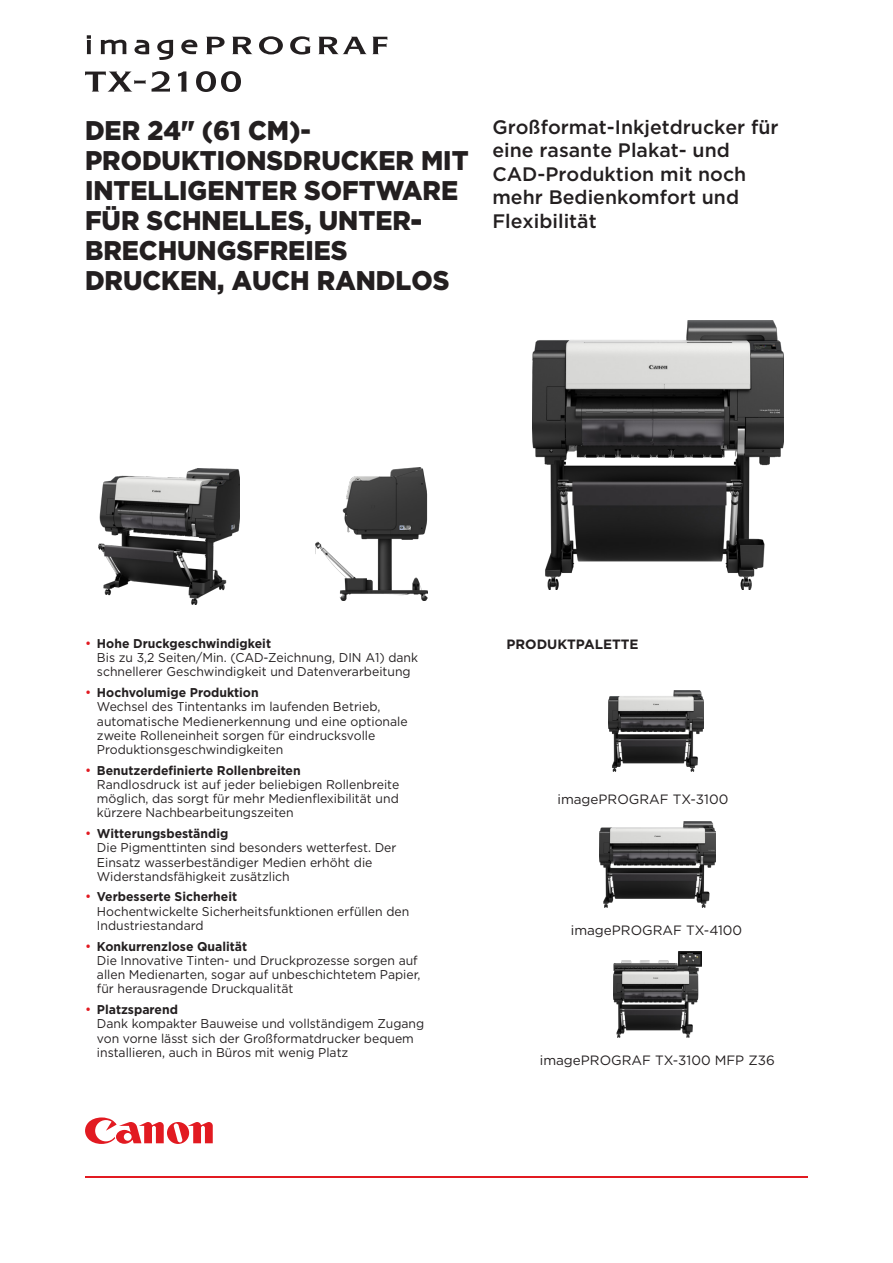
<style>
.page{position:relative;width:893px;height:1263px;background:#fff}
.page>*{position:absolute;margin:0;border:0;box-sizing:border-box;transform-origin:0 0}
.COVER_HEADER_LARGE{font:900 27px/30px "Gotham";color:#231f20;scale:.95 1}
.INTRO{font:500 19.5px/23.4px "Gotham";color:#231f20}
.BODY{font:13.5px "Gotham";color:#231f20}
.SUBHEAD{font:700 13.5px "Gotham";color:#231f20}
.t1{font:12.75px/14.2px "Gotham";color:#231f20;scale:.96 1}
.s1{font-size:13.5px;color:#e21a21}
.s2{font-weight:700}
</style>
<div class="page">
<svg style="left:85px;top:1117px;width:128px;height:27px"></svg>
<hr style="left:85px;top:1176px;width:723px;height:2px;background:#e21a21">
<img style="left:609px;top:690px;width:95px;height:82px">
<img style="left:532px;top:320px;width:251px;height:269px">
<img style="left:99px;top:468px;width:140px;height:137px">
<img style="left:600px;top:821px;width:116px;height:86px">
<img style="left:614px;top:951px;width:88px;height:87px">
<img style="left:315px;top:467px;width:113px;height:134px">
<svg style="left:206px;top:37px;width:19px;height:17px"></svg>
<svg style="left:232px;top:37px;width:20px;height:17px"></svg>
<svg style="left:259px;top:36px;width:24px;height:18px"></svg>
<svg style="left:290px;top:36px;width:21px;height:19px"></svg>
<svg style="left:318px;top:37px;width:69px;height:17px"></svg>
<svg style="left:87px;top:35px;width:4px;height:19px"></svg>
<svg style="left:101px;top:40px;width:25px;height:14px"></svg>
<svg style="left:134px;top:40px;width:15px;height:14px"></svg>
<svg style="left:157px;top:40px;width:16px;height:20px"></svg>
<svg style="left:181px;top:40px;width:16px;height:14px"></svg>
<svg style="left:85px;top:72px;width:61px;height:20px"></svg>
<svg style="left:152px;top:71px;width:18px;height:21px"></svg>
<svg style="left:178px;top:71px;width:9px;height:21px"></svg>
<svg style="left:196px;top:71px;width:45px;height:21px"></svg>
<p class="COVER_HEADER_LARGE" style="left:85px;top:115px;width:405px">DER 24" (61 CM)-<br>PRODUKTIONSDRUCKER MIT<br>INTELLIGENTER SOFTWARE<br>FÜR SCHNELLES, UNTER-<br>BRECHUNGSFREIES<br>DRUCKEN, AUCH RANDLOS</p>
<p class="INTRO" style="left:492px;top:115px;width:288px">Großformat-Inkjetdrucker für eine rasante Plakat- und<br>CAD-Produktion mit noch mehr Bedienkomfort und<br>Flexibilität</p>
<p class="t1" style="left:97px;top:636px;width:336px;text-indent:-12px"><span class="s1">•</span> <span class="s2">Hohe Druckgeschwindigkeit<br></span>Bis zu 3,2 Seiten/Min. (CAD-Zeichnung, DIN A1) dank schnellerer Geschwindigkeit und Datenverarbeitung</p>
<p class="t1" style="left:97px;top:685px;width:325px;text-indent:-12px"><span class="s1">•</span> <span class="s2">Hochvolumige Produktion<br></span>Wechsel des Tintentanks im laufenden Betrieb, automatische Medienerkennung und eine optionale zweite Rolleneinheit sorgen für eindrucksvolle Produktionsgeschwindigkeiten</p>
<p class="t1" style="left:97px;top:763px;width:316px;text-indent:-12px"><span class="s1">•</span> <span class="s2">Benutzerdefinierte Rollenbreiten<br></span>Randlosdruck ist auf jeder beliebigen Rollenbreite möglich, das sorgt für mehr Medienflexibilität und kürzere Nachbearbeitungszeiten</p>
<p class="t1" style="left:97px;top:826px;width:313px;text-indent:-12px"><span class="s1">•</span> <span class="s2">Witterungsbeständig<br></span>Die Pigmenttinten sind besonders wetterfest. Der Einsatz wasserbeständiger Medien erhöht die Widerstandsfähigkeit zusätzlich</p>
<p class="t1" style="left:97px;top:889px;width:327px;text-indent:-12px"><span class="s1">•</span> <span class="s2">Verbesserte Sicherheit<br></span>Hochentwickelte Sicherheitsfunktionen erfüllen den<br>Industriestandard</p>
<p class="t1" style="left:97px;top:939px;width:339px;text-indent:-12px"><span class="s1">•</span> <span class="s2">Konkurrenzlose Qualität<br></span>Die Innovative Tinten- und Druckprozesse sorgen auf allen Medienarten, sogar auf unbeschichtetem Papier, für herausragende Druckqualität</p>
<p class="t1" style="left:97px;top:1002px;width:342px;text-indent:-12px"><span class="s1">•</span> <span class="s2">Platzsparend<br></span>Dank kompakter Bauweise und vollständigem Zugang von vorne lässt sich der Großformatdrucker bequem installieren, auch in Büros mit wenig Platz</p>
<p class="SUBHEAD" style="left:506px;top:635px;width:134px">PRODUKTPALETTE</p>
<p class="BODY" style="left:557px;top:791px;width:172px">imagePROGRAF TX-3100</p>
<p class="BODY" style="left:571px;top:921px;width:173px">imagePROGRAF TX-4100</p>
<p class="BODY" style="left:540px;top:1052px;width:236px">imagePROGRAF TX-3100 MFP Z36</p>
</div>
